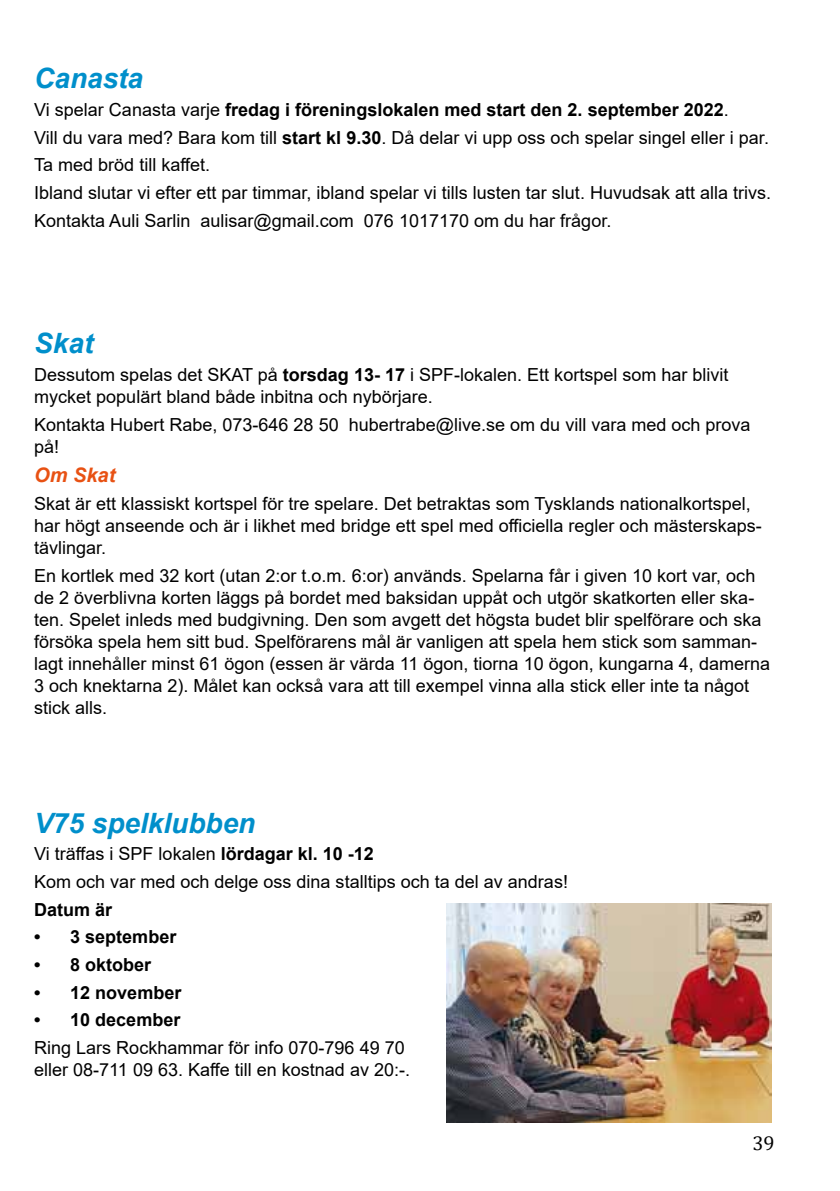
<style>
.page{position:relative;width:840px;height:1191px;background:#fff}
.page>*{position:absolute;margin:0;border:0;box-sizing:border-box;transform-origin:0 0}
.t1{font:italic 700 28px "Arial";color:#008fcb}
.t2{font:italic 700 20px "Arial";color:#e85113}
.t3{font:20px "Cambria";color:#000}
.t4{font:18px/22px "Arial";color:#000}
.t5{font:700 18px "Arial";color:#000}
.s1{font-weight:700}
</style>
<div class="page">
<img style="left:446px;top:903px;width:325px;height:219px">
<h1 class="t1" style="left:34px;top:60px;width:110px">Canasta</h1>
<p class="t4" style="left:34px;top:96px;width:738px;line-height:27.6px">Vi spelar Canasta varje <span class="s1">fredag i föreningslokalen med start den 2. september 2022</span>.<br>Vill du vara med? Bara kom till <span class="s1">start kl 9.30</span>. Då delar vi upp oss och spelar singel eller i par.<br>Ta med bröd till kaffet.<br>Ibland slutar vi efter ett par timmar, ibland spelar vi tills lusten tar slut. Huvudsak att alla trivs.<br>Kontakta Auli Sarlin aulisar@gmail.com 076 1017170 om du har frågor.</p>
<h1 class="t1" style="left:34px;top:325px;width:61px">Skat</h1>
<p class="t4" style="left:34px;top:363px;width:695px">Dessutom spelas det SKAT på <span class="s1">torsdag 13- 17</span> i SPF-lokalen. Ett kortspel som har blivit mycket populärt bland både inbitna och nybörjare.</p>
<p class="t4" style="left:34px;top:413px;width:717px">Kontakta Hubert Rabe, 073-646 28 50 hubertrabe@live.se om du vill vara med och prova på!</p>
<p class="t2" style="left:34px;top:462px;width:83px">Om Skat</p>
<p class="t4" style="left:34px;top:492px;width:728px">Skat är ett klassiskt kortspel för tre spelare. Det betraktas som Tysklands nationalkortspel, har högt anseende och är i likhet med bridge ett spel med officiella regler och mästerskaps&shy;tävlingar.</p>
<p class="t4" style="left:34px;top:564px;width:737px">En kortlek med 32 kort (utan 2:or t.o.m. 6:or) används. Spelarna får i given 10 kort var, och de 2 överblivna korten läggs på bordet med baksidan uppåt och utgör skatkorten eller ska&shy;ten. Spelet inleds med budgivning. Den som avgett det högsta budet blir spelförare och ska försöka spela hem sitt bud. Spelförarens mål är vanligen att spela hem stick som samman&shy;lagt innehåller minst 61 ögon (essen är värda 11 ögon, tiorna 10 ögon, kungarna 4, damerna 3 och knektarna 2). Målet kan också vara att till exempel vinna alla stick eller inte ta något stick alls.</p>
<h1 class="t1" style="left:34px;top:804px;width:222px">V75 spelklubben</h1>
<p class="t4" style="left:34px;top:840px;width:535px;line-height:27.6px">Vi träffas i SPF lokalen <span class="s1">lördagar kl. 10 -12<br></span>Kom och var med och delge oss dina stalltips och ta del av andras!</p>
<p class="t5" style="left:34px;top:896px;width:80px">Datum är</p>
<p class="t5" style="left:34px;top:924px;width:144px">• 3 september</p>
<p class="t5" style="left:34px;top:952px;width:119px">• 8 oktober</p>
<p class="t5" style="left:34px;top:979px;width:149px">• 12 november</p>
<p class="t5" style="left:34px;top:1007px;width:148px">• 10 december</p>
<p class="t4" style="left:34px;top:1036px;width:377px">Ring Lars Rockhammar för info 070-796 49 70 eller 08-711 09 63. Kaffe till en kostnad av 20:-.</p>
<p class="t3" style="left:752px;top:1131px;width:24px">39</p>
</div>
